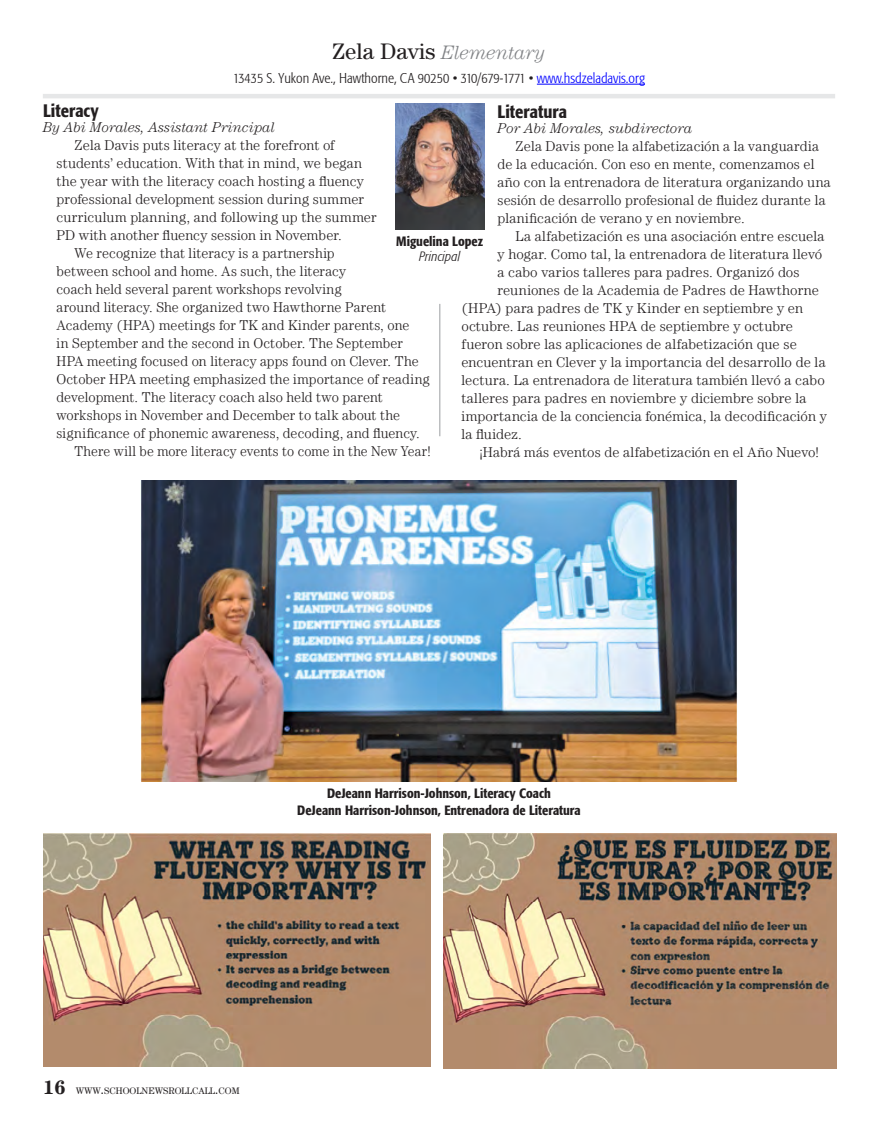
<style>
.page{position:relative;width:878px;height:1121px;background:#fff}
.page>*{position:absolute;margin:0;border:0;box-sizing:border-box;transform-origin:0 0}
.t1{font:italic 300 19.5px "Century LT";letter-spacing:-.005em;color:#808285}
.t2{font:500 condensed 18px "Formata";color:#231f20}
.t3{font:300 14.25px/18px "Century LT";letter-spacing:.01em;color:#231f20}
.t4{font:300 condensed 14.25px "Formata";color:#231f20}
.t5{font:italic 300 14.25px "Century LT";color:#231f20}
.t6{font:300 14.25px "Century LT";letter-spacing:.01em;color:#231f20;scale:.96 1}
.t7{font:300 14.25px "Century LT";letter-spacing:.03em;color:#231f20}
.t8{font:500 condensed 13.5px/16.5px "Formata";color:#231f20;text-align:center}
.t9{font:italic 300 condensed 13.5px "Formata";letter-spacing:.005em;color:#231f20}
.t10{font:9.45px "Century LT";color:#231f20}
.s1{font-weight:400;font-style:normal;font-size:22.5px;color:#231f20}
.s2{color:#00f}
.s3{font-weight:700;font-size:19.5px}
.s4{font-size:13.5px}
</style>
<div class="page">
<img style="left:395px;top:103px;width:89px;height:126px">
<hr style="left:43px;top:94px;width:792px;height:4px;background:#e6e7e8">
<hr style="left:537px;top:84px;width:108px;height:1px;background:#00f">
<hr style="left:439px;top:304px;width:1px;height:132px;background:#bcbec0">
<img style="left:443px;top:833px;width:393px;height:235px">
<img style="left:43px;top:833px;width:387px;height:233px">
<img style="left:141px;top:480px;width:596px;height:302px">
<h1 class="t1" style="left:332px;top:41px;width:214px"><span class="s1">Zela Davis</span> Elementary</h1>
<p class="t4" style="left:233px;top:70px;width:413px">13435 S. Yukon Ave., Hawthorne, CA 90250 • 310/679-1771 • <span class="s2">www.hsdzeladavis.org</span></p>
<p class="t2" style="left:497px;top:100px;width:71px">Literatura</p>
<p class="t5" style="left:497px;top:120px;width:196px">Por Abi Morales, subdirectora</p>
<p class="t3" style="left:497px;top:137px;width:335px;text-indent:18px">Zela Davis pone la alfabetización a la vanguardia de la educación. Con eso en mente, comenzamos el año con la entrenadora de literatura organizando una sesión de desarrollo profesional de fluidez durante la planificación de verano y en noviembre.</p>
<p class="t3" style="left:515px;top:227px;width:310px">La alfabetización es una asociación entre escuela</p>
<p class="t3" style="left:497px;top:245px;width:326px">y hogar. Como tal, la entrenadora de literatura llevó</p>
<p class="t3" style="left:497px;top:263px;width:304px">a cabo varios talleres para padres. Organizó dos</p>
<p class="t3" style="left:497px;top:281px;width:323px">reuniones de la Academia de Padres de Hawthorne</p>
<p class="t3" style="left:461px;top:299px;width:343px">(HPA) para padres de TK y Kinder en septiembre y en</p>
<p class="t3" style="left:461px;top:317px;width:333px">octubre. Las reuniones HPA de septiembre y octubre</p>
<p class="t3" style="left:461px;top:335px;width:337px">fueron sobre las aplicaciones de alfabetización que se</p>
<p class="t3" style="left:461px;top:353px;width:365px">encuentran en Clever y la importancia del desarrollo de la</p>
<p class="t3" style="left:461px;top:371px;width:365px">lectura. La entrenadora de literatura también llevó a cabo</p>
<p class="t3" style="left:461px;top:389px;width:346px">talleres para padres en noviembre y diciembre sobre la</p>
<p class="t3" style="left:461px;top:407px;width:367px">importancia de la conciencia fonémica, la decodificación y</p>
<p class="t3" style="left:461px;top:425px;width:62px">la fluidez.</p>
<p class="t3" style="left:479px;top:443px;width:341px">¡Habrá más eventos de alfabetización en el Año Nuevo!</p>
<p class="t2" style="left:43px;top:100px;width:57px">Literacy</p>
<p class="t5" style="left:43px;top:119px;width:233px">By Abi Morales, Assistant Principal</p>
<p class="t3" style="left:75px;top:136px;width:262px">Zela Davis puts literacy at the forefront of</p>
<p class="t3" style="left:57px;top:154px;width:307px">students’ education. With that in mind, we began</p>
<p class="t3" style="left:57px;top:172px;width:309px">the year with the literacy coach hosting a fluency</p>
<p class="t3" style="left:57px;top:190px;width:309px">professional development session during summer</p>
<p class="t7" style="left:57px;top:209px;width:321px">curriculum planning, and following up the summer</p>
<p class="t3" style="left:57px;top:226px;width:287px">PD with another fluency session in November.</p>
<p class="t3" style="left:75px;top:244px;width:261px">We recognize that literacy is a partnership</p>
<p class="t3" style="left:57px;top:262px;width:291px">between school and home. As such, the literacy</p>
<p class="t3" style="left:57px;top:280px;width:287px">coach held several parent workshops revolving</p>
<p class="t3" style="left:57px;top:298px;width:331px">around literacy. She organized two Hawthorne Parent</p>
<p class="t3" style="left:57px;top:316px;width:354px">Academy (HPA) meetings for TK and Kinder parents, one</p>
<p class="t3" style="left:57px;top:334px;width:348px">in September and the second in October. The September</p>
<p class="t3" style="left:57px;top:352px;width:364px">HPA meeting focused on literacy apps found on Clever. The</p>
<p class="t3" style="left:57px;top:370px;width:375px">October HPA meeting emphasized the importance of reading</p>
<p class="t3" style="left:57px;top:388px;width:328px">development. The literacy coach also held two parent</p>
<p class="t3" style="left:57px;top:406px;width:345px">workshops in November and December to talk about the</p>
<p class="t3" style="left:57px;top:424px;width:365px">significance of phonemic awareness, decoding, and fluency.</p>
<p class="t6" style="left:75px;top:443px;width:372px">There will be more literacy events to come in the New Year!</p>
<p class="t8" style="left:396px;top:233px;width:88px">Miguelina Lopez</p>
<p class="t9" style="left:419px;top:249px;width:42px">Principal</p>
<p class="t8" style="left:297px;top:785px;width:285px">DeJeann Harrison-Johnson, Literacy Coach<br>DeJeann Harrison-Johnson, Entrenadora de Literatura</p>
<p class="t10" style="left:43px;top:1085px;width:198px"><span class="s3">16</span> WWW<span class="s4">.</span>SCHOOLNEWSROLLCALL<span class="s4">.</span>COM</p>
</div>
